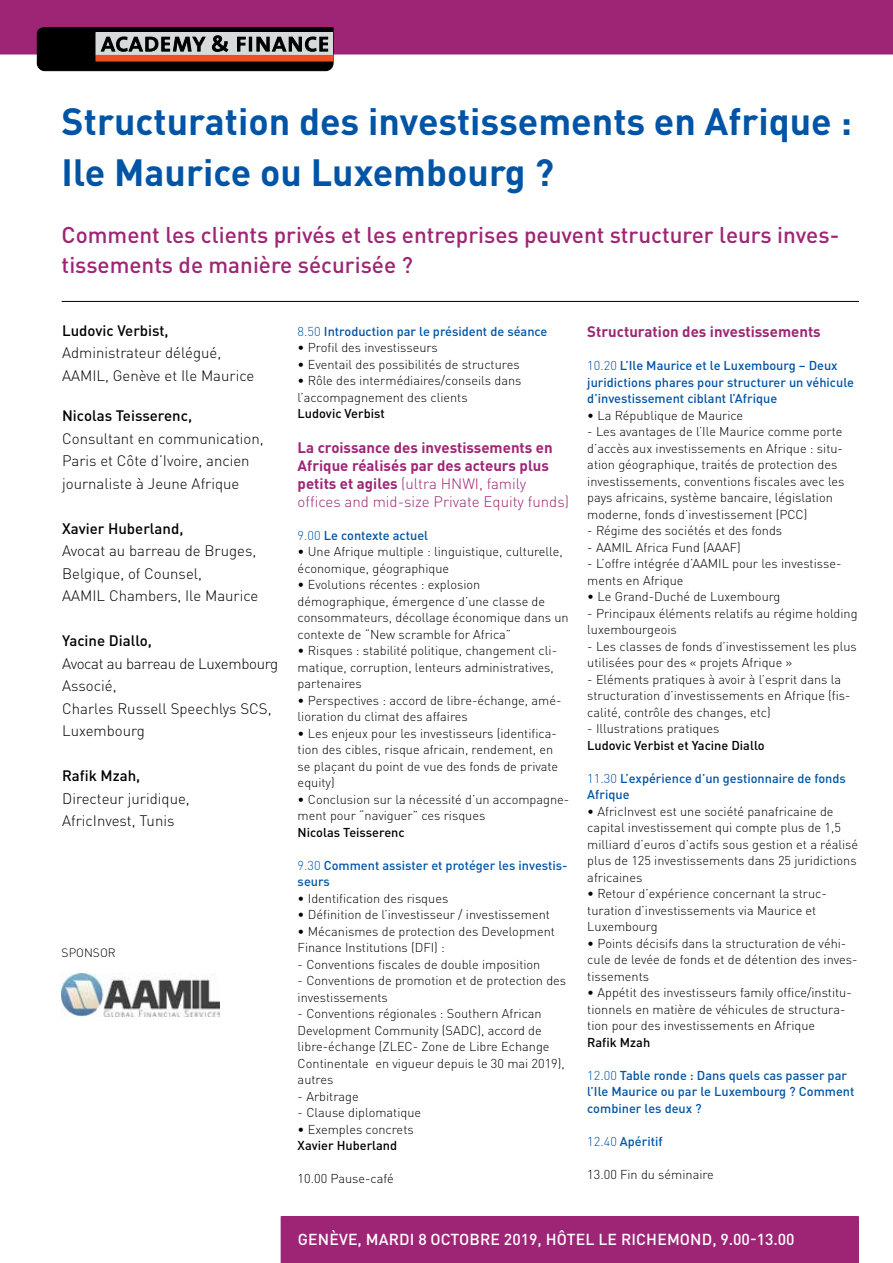
<style>
.page{position:relative;width:893px;height:1263px;background:#fff}
.page>*{position:absolute;margin:0;border:0;box-sizing:border-box;transform-origin:0 0}
.t1{font:700 37.5px/51px "DIN Pro";color:#0054a6}
.t2{font:500 22.5px/30px "DIN Pro";color:#9e2575}
.t3{font:500 15.75px "DIN Pro";letter-spacing:.01em;color:#fff}
.t4{font:300 15px/22.5px "DIN Pro";color:#000}
.t5{font:700 15px/18px "DIN Pro";color:#9e2575}
.t6{font:500 15px "DIN Pro";color:#000}
.t7{font:300 12.75px/16.5px "DIN Pro";color:#000}
.t8{font:500 12.75px/16.5px "DIN Pro";color:#0054a6}
.t9{font:500 12.75px "DIN Pro";color:#000}
.t10{font:300 12px "DIN Pro";color:#000}
.s1{font-weight:300}
</style>
<div class="page">
<div style="left:0;top:0;width:893px;height:54px;background:#9e2575"></div>
<svg style="left:37px;top:28px;width:296px;height:43px"></svg>
<div style="left:96px;top:55px;width:236px;height:6px;background:#f04e23"></div>
<div style="left:281px;top:1216px;width:578px;height:47px;background:#9e2575"></div>
<hr style="left:62px;top:301px;width:797px;height:1px;background:#000">
<img style="left:62px;top:973px;width:158px;height:43px">
<h1 class="t1" style="left:62px;top:91px;width:792px">Structuration des investissements en Afrique :<br>Ile Maurice ou Luxembourg ?</h1>
<h2 class="t2" style="left:62px;top:218px;width:779px">Comment les clients privés et les entreprises peuvent structurer leurs inves&shy;tissements de manière sécurisée ?</h2>
<p class="t6" style="left:62px;top:318px;width:108px">Ludovic Verbist,</p>
<p class="t4" style="left:62px;top:340px;width:194px">Administrateur délégué,<br>AAMIL, Genève et Ile Maurice</p>
<p class="t6" style="left:62px;top:404px;width:131px">Nicolas Teisserenc,</p>
<p class="t4" style="left:62px;top:426px;width:203px">Consultant en communication,<br>Paris et Côte d’Ivoire, ancien journaliste à Jeune Afrique</p>
<p class="t6" style="left:62px;top:516px;width:123px">Xavier Huberland,</p>
<p class="t4" style="left:62px;top:538px;width:198px">Avocat au barreau de Bruges,<br>Belgique, of Counsel,<br>AAMIL Chambers, Ile Maurice</p>
<p class="t6" style="left:62px;top:629px;width:91px">Yacine Diallo,</p>
<p class="t4" style="left:62px;top:651px;width:218px">Avocat au barreau de Luxembourg<br>Associé,<br>Charles Russell Speechlys SCS,<br>Luxembourg</p>
<p class="t6" style="left:62px;top:764px;width:80px">Rafik Mzah,</p>
<p class="t4" style="left:62px;top:786px;width:129px">Directeur juridique,<br>AfricInvest, Tunis</p>
<p class="t10" style="left:62px;top:944px;width:56px">SPONSOR</p>
<p class="t8" style="left:298px;top:321px;width:251px"><span class="s1">8.50</span> Introduction par le président de séance</p>
<p class="t7" style="left:298px;top:338px;width:142px">• Profil des investisseurs</p>
<p class="t7" style="left:298px;top:355px;width:224px">• Eventail des possibilités de structures</p>
<p class="t7" style="left:298px;top:371px;width:225px">• Rôle des intermédiaires/conseils dans l’accompagnement des clients</p>
<p class="t9" style="left:298px;top:403px;width:89px">Ludovic Verbist</p>
<p class="t5" style="left:298px;top:436px;width:273px">La croissance des investissements en Afrique réalisés par des acteurs plus petits et agiles <span class="s1">(ultra HNWI, family offices and mid-size Private Equity funds)</span></p>
<p class="t8" style="left:298px;top:525px;width:132px"><span class="s1">9.00</span> Le contexte actuel</p>
<p class="t7" style="left:298px;top:542px;width:267px">• Une Afrique multiple : linguistique, culturelle, économique, géographique</p>
<p class="t7" style="left:298px;top:575px;width:273px">• Evolutions récentes : explosion démographique, émergence d’une classe de consommateurs, décollage économique dans un contexte de “New scramble for Africa”</p>
<p class="t7" style="left:298px;top:641px;width:261px">• Risques : stabilité politique, changement cli&shy;matique, corruption, lenteurs administratives, partenaires</p>
<p class="t7" style="left:298px;top:691px;width:265px">• Perspectives : accord de libre-échange, amé&shy;lioration du climat des affaires</p>
<p class="t7" style="left:298px;top:724px;width:262px">• Les enjeux pour les investisseurs (identifica&shy;tion des cibles, risque africain, rendement, en se plaçant du point de vue des fonds de private equity)</p>
<p class="t7" style="left:298px;top:790px;width:273px">• Conclusion sur la nécessité d’un accompagne&shy;ment pour “naviguer” ces risques</p>
<p class="t9" style="left:298px;top:822px;width:108px">Nicolas Teisserenc</p>
<p class="t8" style="left:298px;top:855px;width:272px"><span class="s1">9.30</span> Comment assister et protéger les investis&shy;seurs</p>
<p class="t7" style="left:298px;top:889px;width:152px">• Identification des risques</p>
<p class="t7" style="left:298px;top:905px;width:254px">• Définition de l’investisseur / investissement</p>
<p class="t7" style="left:298px;top:922px;width:259px">• Mécanismes de protection des Development<br>Finance Institutions (DFI) :</p>
<p class="t7" style="left:298px;top:955px;width:244px">- Conventions fiscales de double imposition</p>
<p class="t7" style="left:298px;top:971px;width:270px">- Conventions de promotion et de protection des investissements</p>
<p class="t7" style="left:298px;top:1004px;width:269px">- Conventions régionales : Southern African Development Community (SADC), accord de libre-échange (ZLEC- Zone de Libre Echange Continentale en vigueur depuis le 30 mai 2019), autres</p>
<p class="t7" style="left:298px;top:1087px;width:63px">- Arbitrage</p>
<p class="t7" style="left:298px;top:1103px;width:125px">- Clause diplomatique</p>
<p class="t7" style="left:298px;top:1120px;width:118px">• Exemples concrets</p>
<p class="t9" style="left:298px;top:1135px;width:101px">Xavier Huberland</p>
<p class="t7" style="left:298px;top:1169px;width:98px">10.00 Pause-café</p>
<p class="t5" style="left:587px;top:321px;width:235px">Structuration des investissements</p>
<p class="t8" style="left:587px;top:356px;width:268px"><span class="s1">10.20</span> L’Ile Maurice et le Luxembourg – Deux juridictions phares pour structurer un véhicule d’investissement ciblant l’Afrique</p>
<p class="t7" style="left:587px;top:406px;width:157px">• La République de Maurice</p>
<p class="t7" style="left:587px;top:422px;width:259px">- Les avantages de l’Ile Maurice comme porte d’accès aux investissements en Afrique : situ&shy;ation géographique, traités de protection des investissements, conventions fiscales avec les pays africains, système bancaire, législation moderne, fonds d’investissement (PCC)</p>
<p class="t7" style="left:587px;top:521px;width:196px">- Régime des sociétés et des fonds</p>
<p class="t7" style="left:587px;top:538px;width:155px">- AAMIL Africa Fund (AAAF)</p>
<p class="t7" style="left:587px;top:554px;width:256px">- L’offre intégrée d’AAMIL pour les investisse&shy;ments en Afrique</p>
<p class="t7" style="left:587px;top:587px;width:195px">• Le Grand-Duché de Luxembourg</p>
<p class="t7" style="left:587px;top:604px;width:272px">- Principaux éléments relatifs au régime holding luxembourgeois</p>
<p class="t7" style="left:587px;top:637px;width:271px">- Les classes de fonds d’investissement les plus utilisées pour des « projets Afrique »</p>
<p class="t7" style="left:587px;top:670px;width:265px">- Eléments pratiques à avoir à l’esprit dans la structuration d’investissements en Afrique (fis&shy;calité, contrôle des changes, etc)</p>
<p class="t7" style="left:587px;top:719px;width:134px">- Illustrations pratiques</p>
<p class="t9" style="left:587px;top:735px;width:179px">Ludovic Verbist et Yacine Diallo</p>
<p class="t8" style="left:587px;top:769px;width:260px"><span class="s1">11.30</span> L’expérience d’un gestionnaire de fonds<br>Afrique</p>
<p class="t7" style="left:587px;top:802px;width:272px">• AfricInvest est une société panafricaine de capital investissement qui compte plus de 1,5 milliard d’euros d’actifs sous gestion et a réalisé plus de 125 investissements dans 25 juridictions africaines</p>
<p class="t7" style="left:587px;top:884px;width:241px">• Retour d’expérience concernant la struc&shy;turation d’investissements via Maurice et<br>Luxembourg</p>
<p class="t7" style="left:587px;top:934px;width:272px">• Points décisifs dans la structuration de véhi&shy;cule de levée de fonds et de détention des inves&shy;tissements</p>
<p class="t7" style="left:587px;top:983px;width:266px">• Appétit des investisseurs family office/institu&shy;tionnels en matière de véhicules de structura&shy;tion pour des investissements en Afrique</p>
<p class="t9" style="left:587px;top:1032px;width:64px">Rafik Mzah</p>
<p class="t8" style="left:587px;top:1066px;width:269px"><span class="s1">12.00</span> Table ronde : Dans quels cas passer par l’Ile Maurice ou par le Luxembourg ? Comment combiner les deux ?</p>
<p class="t8" style="left:587px;top:1132px;width:77px"><span class="s1">12.40</span> Apéritif</p>
<p class="t7" style="left:587px;top:1165px;width:128px">13.00 Fin du séminaire</p>
<p class="t3" style="left:298px;top:1227px;width:498px">GENÈVE, MARDI 8 OCTOBRE 2019, HÔTEL LE RICHEMOND, 9.00-13.00</p>
</div>
